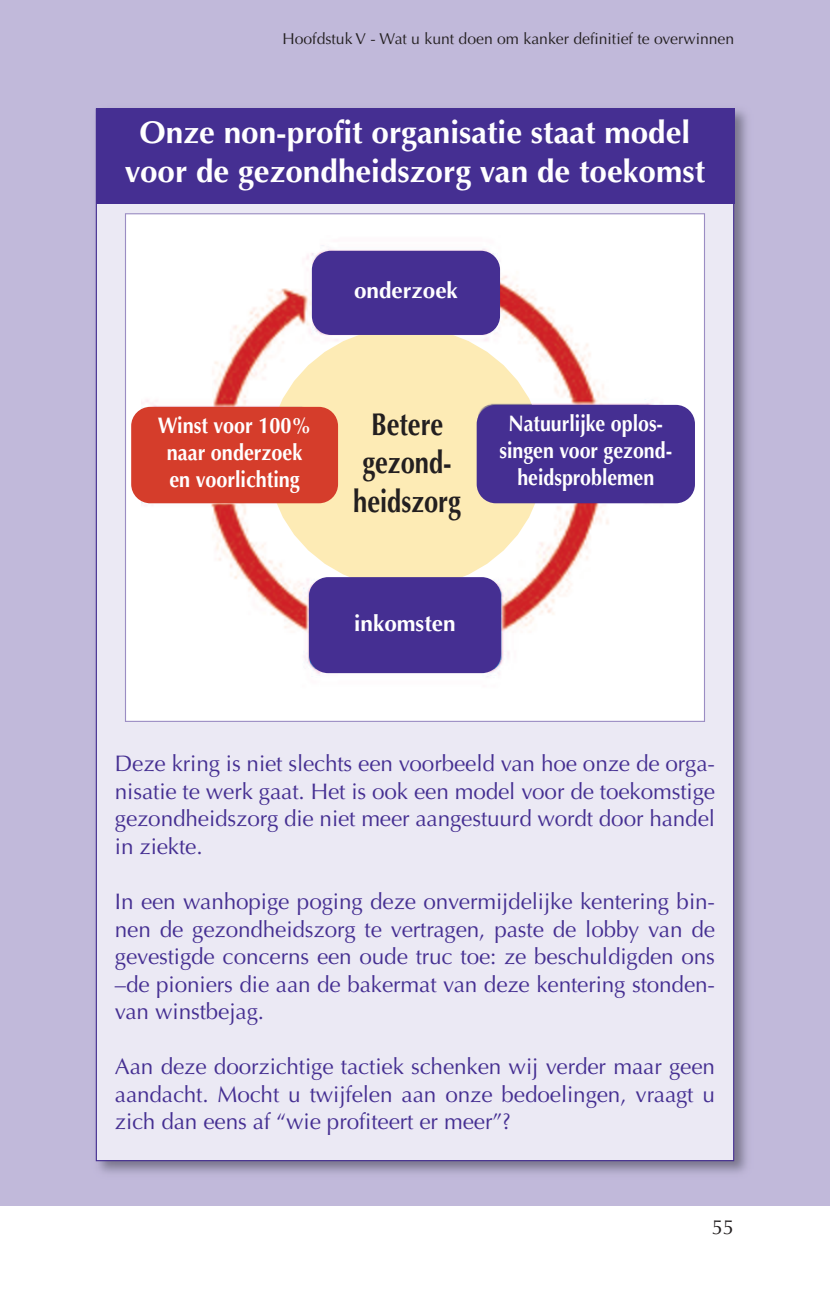
<style>
.page{position:relative;width:830px;height:1308px;background:#fff}
.page>*{position:absolute;margin:0;border:0;box-sizing:border-box;transform-origin:0 0}
.t1{font:700 31.5px/38.5px "Optima LT";color:#fff;text-align:center}
.t2{font:700 31.5px/38.5px "Optima LT";color:#231f20;text-align:center;scale:.81 1}
.t3{font:22.5px/27.4px "Optima LT";letter-spacing:-.005em;color:#452f92;text-align:justify}
.t4{font:700 22.5px/27px "Optima LT";color:#fff;text-align:center;scale:.87 1}
.t5{font:700 22.5px/27px "Optima LT";color:#fff;text-align:center;scale:.88 1}
.t6{font:700 22.5px "Optima LT";color:#fff}
.t7{font:20.25px "Optima LT";color:#231f20}
.t8{font:15.75px "Optima LT";color:#231f20}
</style>
<div class="page">
<div style="left:0;top:0;width:829px;height:1205px;background:#c1b9da"></div>
<img style="left:95px;top:108px;width:652px;height:1065px">
<div style="left:97px;top:110px;width:635px;height:1050px;background:#ebe9f4"></div>
<div style="left:126px;top:214px;width:577px;height:507px;background:#fff"></div>
<img style="left:141px;top:245px;width:554px;height:432px">
<img style="left:268px;top:327px;width:276px;height:262px">
<div style="left:476px;top:405px;width:218px;height:98px;background:#452f92;border-radius:19px"></div>
<div style="left:131px;top:407px;width:207px;height:96px;background:#d53d2b;border-radius:19px"></div>
<div style="left:309px;top:577px;width:191px;height:96px;background:#452f92;border-radius:19px"></div>
<div style="left:312px;top:251px;width:188px;height:84px;background:#452f92;border-radius:19px"></div>
<div style="left:96px;top:108px;width:637px;height:95px;background:#452f92"></div>
<p class="t8" style="left:282px;top:32px;width:453px">Hoofdstuk V - Wat u kunt doen om kanker definitief te overwinnen</p>
<h1 class="t1" style="left:125px;top:117px;width:581px">Onze non-profit organisatie staat model voor de gezondheidszorg van de toekomst</h1>
<p class="t6" style="left:354px;top:281px;width:105px">onderzoek</p>
<p class="t5" style="left:158px;top:414px;width:176px">Winst voor 100% naar onderzoek en voorlichting</p>
<h1 class="t2" style="left:353px;top:408px;width:135px">Betere gezond&shy;heidszorg</h1>
<p class="t6" style="left:354px;top:614px;width:103px">inkomsten</p>
<p class="t4" style="left:499px;top:412px;width:200px">Natuurlijke oplos&shy;singen voor gezond&shy;heidsproblemen</p>
<p class="t3" style="left:115px;top:752px;width:601px">Deze kring is niet slechts een voorbeeld van hoe onze de orga&shy;nisatie te werk gaat. Het is ook een model voor de toekomstige gezondheidszorg die niet meer aangestuurd wordt door handel in ziekte.</p>
<p class="t3" style="left:115px;top:890px;width:601px">In een wanhopige poging deze onvermijdelijke kentering bin&shy;nen de gezondheidszorg te vertragen, paste de lobby van de gevestigde concerns een oude truc toe: ze beschuldigden ons –de pioniers die aan de bakermat van deze kentering stonden&shy;van winstbejag.</p>
<p class="t3" style="left:115px;top:1055px;width:601px">Aan deze doorzichtige tactiek schenken wij verder maar geen aandacht. Mocht u twijfelen aan onze bedoelingen, vraagt u zich dan eens af “wie profiteert er meer”?</p>
<p class="t7" style="left:711px;top:1218px;width:24px">55</p>
</div>
